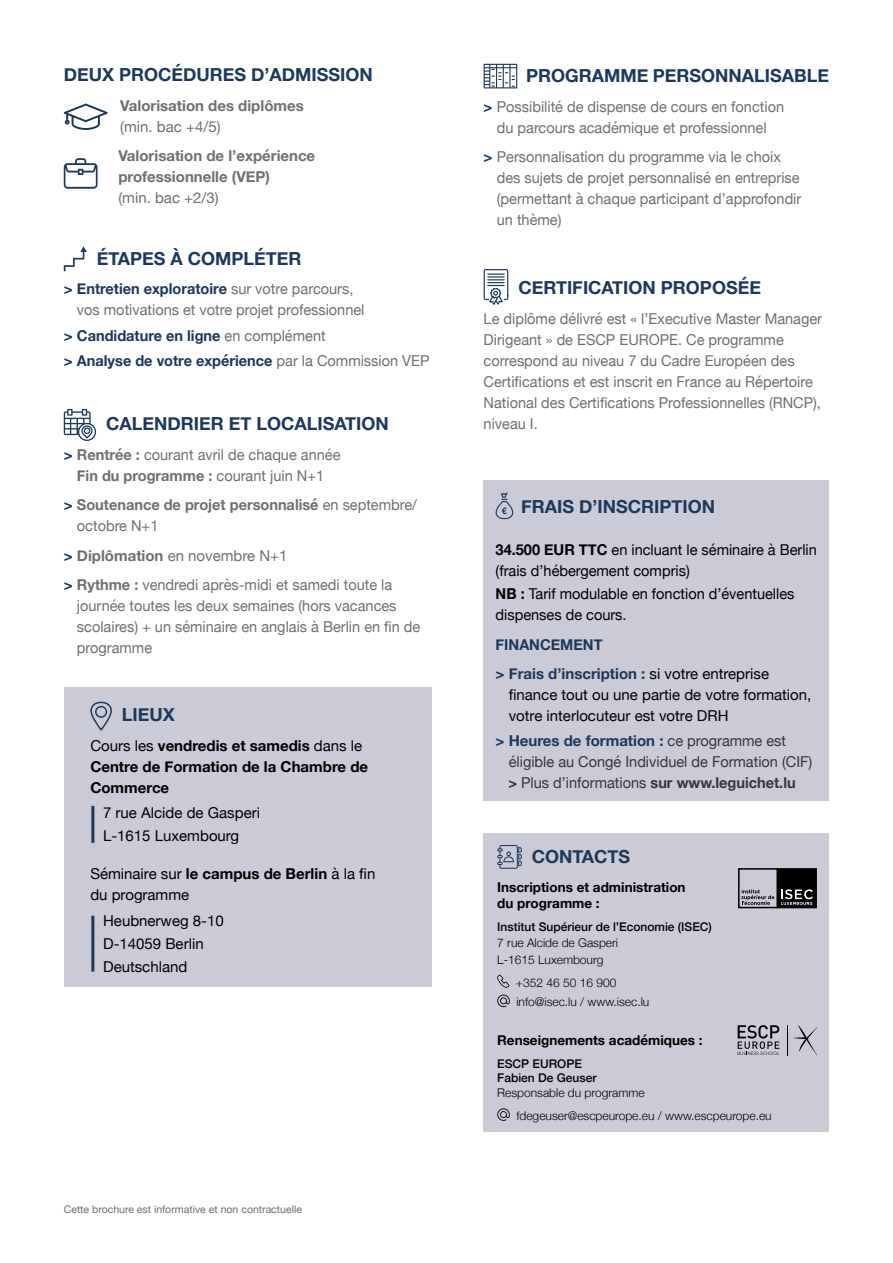
<style>
.page{position:relative;width:893px;height:1263px;background:#fff}
.page>*{position:absolute;margin:0;border:0;box-sizing:border-box;transform-origin:0 0}
.t1{font:700 18px "Helvetica Neue";color:#1c385b}
.t2{font:15px/21px "Helvetica Neue";color:#706f6f}
.t3{font:15px/21px "Helvetica Neue";color:#000}
.t4{font:700 15px/21px "Helvetica Neue";color:#706f6f}
.t5{font:700 15px/25.2px "Helvetica Neue";color:#1c385b}
.t6{font:15px/21px "Helvetica Neue";color:#36353a}
.t7{font:700 15px/21px "Helvetica Neue";color:#000}
.t8{font:700 13.5px/16.2px "Helvetica Neue";color:#000}
.t9{font:300 12px/16.5px "Helvetica Neue";color:#000}
.t10{font:500 12px/14.4px "Helvetica Neue";color:#000}
.t11{font:10.5px "Helvetica Neue";color:#706f6f}
.s1{font-weight:700;color:#1c385b}
.s2{font-weight:400;color:#706f6f}
.s3{font-weight:700}
.s4{color:#1c385b}
.s5{font-weight:400}
.s6{font-size:9px}
.s7{font-weight:400;color:#000}
</style>
<div class="page">
<svg style="left:64px;top:104px;width:44px;height:26px"></svg>
<svg style="left:64px;top:158px;width:34px;height:31px"></svg>
<svg style="left:64px;top:246px;width:23px;height:25px"></svg>
<svg style="left:64px;top:409px;width:32px;height:32px"></svg>
<svg style="left:484px;top:64px;width:33px;height:24px"></svg>
<svg style="left:484px;top:269px;width:24px;height:36px"></svg>
<div style="left:484px;top:480px;width:345px;height:320px;background:#cbcbd7"></div>
<svg style="left:495px;top:492px;width:18px;height:27px"></svg>
<div style="left:484px;top:833px;width:345px;height:299px;background:#cbcbd7"></div>
<svg style="left:497px;top:845px;width:25px;height:24px"></svg>
<svg style="left:497px;top:975px;width:12px;height:13px"></svg>
<svg style="left:497px;top:994px;width:13px;height:13px"></svg>
<svg style="left:497px;top:1108px;width:13px;height:13px"></svg>
<div style="left:738px;top:868px;width:40px;height:40px;border:2px solid #000"></div>
<svg style="left:741px;top:889px;width:33px;height:16px"></svg>
<div style="left:777px;top:869px;width:39px;height:38px;background:#000"></div>
<div style="left:777px;top:868px;width:40px;height:40px;border:2px solid #000"></div>
<svg style="left:781px;top:889px;width:32px;height:16px"></svg>
<div style="left:64px;top:687px;width:368px;height:300px;background:#cbcbd7"></div>
<svg style="left:90px;top:702px;width:22px;height:29px"></svg>
<hr style="left:91px;top:806px;width:3px;height:37px;background:#1c385b">
<hr style="left:91px;top:916px;width:3px;height:56px;background:#1c385b">
<svg style="left:793px;top:1025px;width:24px;height:30px"></svg>
<svg style="left:738px;top:1025px;width:41px;height:30px"></svg>
<hr style="left:787px;top:1025px;width:1px;height:30px;background:#000">
<p class="t1" style="left:64px;top:61px;width:311px">DEUX PROCÉDURES D’ADMISSION</p>
<p class="t4" style="left:120px;top:95px;width:185px">Valorisation des diplômes</p>
<p class="t2" style="left:120px;top:117px;width:102px">(min. bac +4/5)</p>
<p class="t4" style="left:118px;top:146px;width:198px">Valorisation de l’expérience professionnelle (VEP)</p>
<p class="t2" style="left:118px;top:188px;width:102px">(min. bac +2/3)</p>
<p class="t1" style="left:97px;top:244px;width:206px">ÉTAPES À COMPLÉTER</p>
<p class="t2" style="left:77px;top:279px;width:289px;text-indent:-13px"><span class="s1">&gt; Entretien exploratoire</span> sur votre parcours, vos motivations et votre projet professionnel</p>
<p class="t5" style="left:64px;top:323px;width:367px">&gt; Candidature en ligne <span class="s2">en complément<br></span>&gt; Analyse de votre expérience <span class="s2">par la Commission VEP</span></p>
<p class="t1" style="left:106px;top:410px;width:284px">CALENDRIER ET LOCALISATION</p>
<p class="t2" style="left:64px;top:445px;width:278px;text-align:center"><span class="s1">&gt;</span> <span class="s3">Rentrée :</span> courant avril de chaque année<br><span class="s3">Fin du programme :</span> courant juin N+1</p>
<p class="t4" style="left:77px;top:495px;width:342px;text-indent:-13px"><span class="s4">&gt;</span> Soutenance de projet personnalisé <span class="s5">en septembre/ octobre N+1</span></p>
<p class="t2" style="left:64px;top:542px;width:330px;line-height:29.5px"><span class="s1">&gt;</span> <span class="s3">Diplômation</span> en novembre N+1<br><span class="s1">&gt;</span> <span class="s3">Rythme :</span> vendredi après-midi et samedi toute la</p>
<p class="t2" style="left:77px;top:596px;width:345px">journée toutes les deux semaines (hors vacances scolaires) + un séminaire en anglais à Berlin en fin de programme</p>
<p class="t1" style="left:122px;top:701px;width:54px">LIEUX</p>
<p class="t7" style="left:90px;top:735px;width:279px"><span class="s5">Cours les</span> vendredis et samedis <span class="s5">dans le<br></span>Centre de Formation de la Chambre de<br>Commerce</p>
<p class="t3" style="left:103px;top:802px;width:158px;line-height:23.1px">7 rue Alcide de Gasperi<br>L-1615 Luxembourg</p>
<p class="t3" style="left:90px;top:864px;width:286px">Séminaire sur <span class="s3">le campus de Berlin</span> à la fin du programme</p>
<p class="t3" style="left:103px;top:909px;width:122px;line-height:23.1px">Heubnerweg 8-10<br>D-14059 Berlin<br>Deutschland</p>
<p class="t11" style="left:64px;top:1202px;width:240px">Cette brochure est informative et non contractuelle</p>
<p class="t1" style="left:526px;top:62px;width:305px">PROGRAMME PERSONNALISABLE</p>
<p class="t2" style="left:484px;top:97px;width:302px;text-align:center"><span class="s1">&gt;</span> Possibilité de dispense de cours en fonction du parcours académique et professionnel</p>
<p class="t2" style="left:497px;top:147px;width:306px;text-indent:-13px"><span class="s1">&gt;</span> Personnalisation du programme via le choix des sujets de projet personnalisé en entreprise (permettant à chaque participant d’approfondir un thème)</p>
<p class="t1" style="left:518px;top:274px;width:244px">CERTIFICATION PROPOSÉE</p>
<p class="t2" style="left:484px;top:309px;width:340px">Le diplôme délivré est « l’Executive Master Manager Dirigeant » de ESCP EUROPE. Ce programme correspond au niveau 7 du Cadre Européen des Certifications et est inscrit en France au Répertoire National des Certifications Professionnelles (RNCP), niveau I.</p>
<p class="t1" style="left:502px;top:492px;width:215px"><span class="s6">€</span> FRAIS D’INSCRIPTION</p>
<p class="t3" style="left:496px;top:540px;width:323px"><span class="s3">34.500 EUR TTC</span> en incluant le séminaire à Berlin (frais d’hébergement compris)</p>
<p class="t3" style="left:496px;top:584px;width:300px"><span class="s3">NB :</span> Tarif modulable en fonction d’éventuelles dispenses de cours.</p>
<p class="t5" style="left:496px;top:630px;width:275px;line-height:29.5px">FINANCEMENT<br>&gt; Frais d’inscription : <span class="s7">si votre entreprise</span></p>
<p class="t3" style="left:509px;top:685px;width:304px">finance tout ou une partie de votre formation, votre interlocuteur est votre DRH</p>
<p class="t6" style="left:508px;top:731px;width:305px;text-indent:-13px"><span class="s1">&gt; Heures de formation :</span> ce programme est éligible au Congé Individuel de Formation (CIF) <span class="s3">&gt;</span> Plus d’informations <span class="s3">sur www.leguichet.lu</span></p>
<p class="t1" style="left:532px;top:843px;width:100px">CONTACTS</p>
<p class="t8" style="left:497px;top:879px;width:190px">Inscriptions et administration du programme :</p>
<p class="t10" style="left:497px;top:918px;width:216px">Institut Supérieur de l’Economie (ISEC)</p>
<p class="t9" style="left:497px;top:934px;width:122px">7 rue Alcide de Gasperi<br>L-1615 Luxembourg</p>
<p class="t9" style="left:516px;top:973px;width:135px;line-height:18.6px">+352 46 50 16 900 info@isec.lu / www.isec.lu</p>
<p class="t8" style="left:497px;top:1032px;width:207px">Renseignements académiques :</p>
<p class="t10" style="left:497px;top:1055px;width:101px">ESCP EUROPE<br>Fabien De Geuser</p>
<p class="t9" style="left:516px;top:1080px;width:257px;line-height:23px;text-indent:-19px">Responsable du programme fdegeuser@escpeurope.eu / www.escpeurope.eu</p>
</div>
